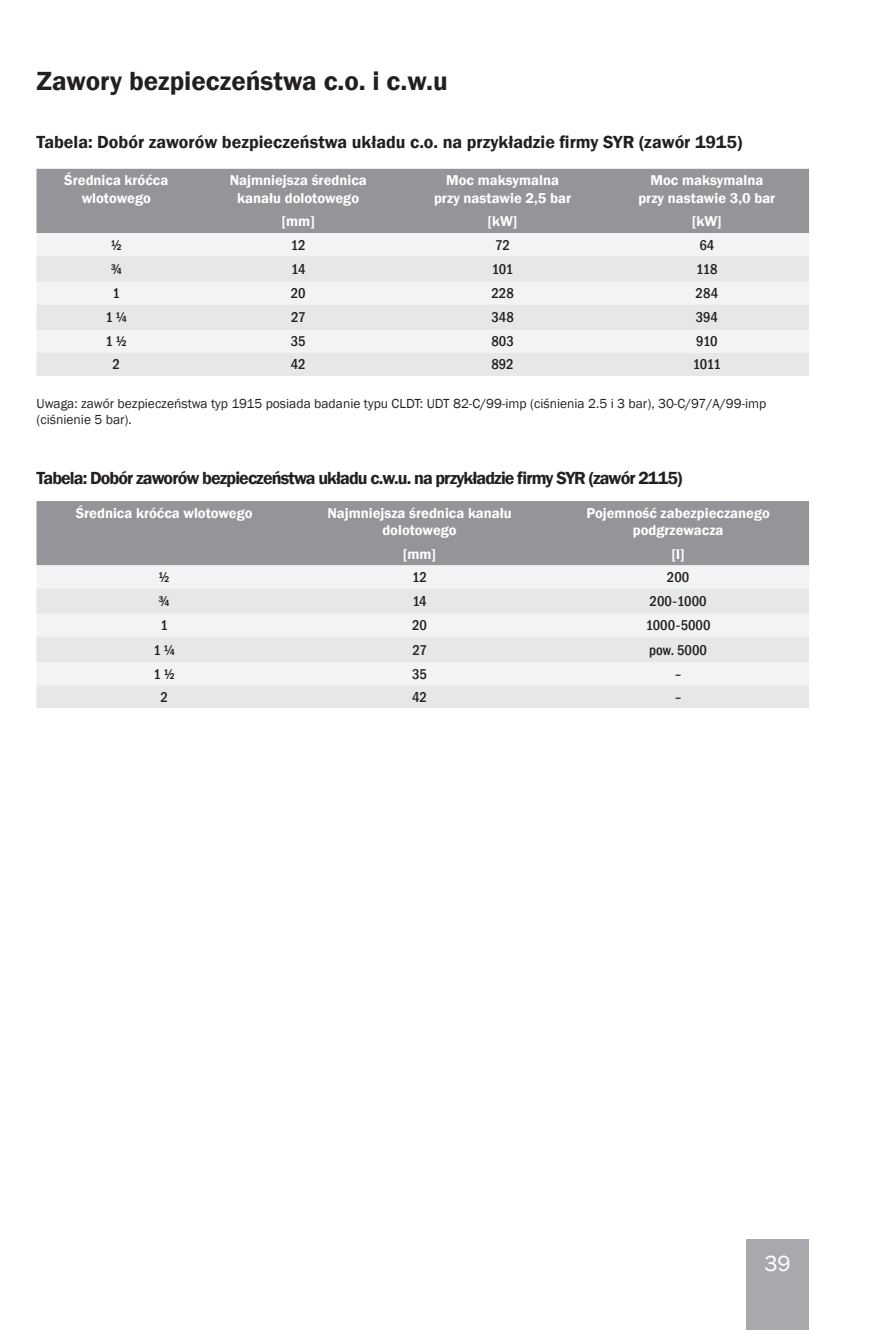
<style>
.page{position:relative;width:887px;height:1330px;background:#fff}
.page>*{position:absolute;margin:0;border:0;box-sizing:border-box;transform-origin:0 0}
.t1{font:600 27px "Franklin Gothic";color:#231f20}
.t2{font:22.5px "Franklin Gothic";color:#fff}
.t3{font:600 18px "Franklin Gothic";letter-spacing:-.04em;color:#231f20}
.t4{font:600 18px "Franklin Gothic";color:#231f20}
.t5{font:600 14.62px/17.6px "Franklin Gothic";color:#fff;text-align:center}
.t6{font:500 condensed 14.62px "Franklin Gothic";color:#231f20}
.t7{font:13.5px/16.2px "Franklin Gothic";color:#231f20}
</style>
<div class="page">
<div style="left:36px;top:169px;width:772px;height:64px;background:#939598"></div>
<div style="left:36px;top:233px;width:772px;height:23px;background:#f2f3f4"></div>
<svg style="left:36px;top:256px;width:772px;height:120px;fill:#e6e7e9"></svg>
<div style="left:36px;top:501px;width:772px;height:64px;background:#939598"></div>
<div style="left:36px;top:565px;width:772px;height:23px;background:#f2f3f4"></div>
<svg style="left:36px;top:588px;width:772px;height:120px;fill:#e6e7e9"></svg>
<div style="left:745px;top:1239px;width:63px;height:91px;background:#a8a9ad"></div>
<h1 class="t1" style="left:36px;top:65px;width:412px">Zawory bezpieczeństwa c.o. i c.w.u</h1>
<p class="t4" style="left:36px;top:131px;width:707px">Tabela: Dobór zaworów bezpieczeństwa układu c.o. na przykładzie firmy SYR (zawór 1915)</p>
<p class="t5" style="left:64px;top:172px;width:106px">Średnica króćca wlotowego</p>
<p class="t5" style="left:230px;top:172px;width:138px">Najmniejsza średnica kanału dolotowego</p>
<p class="t5" style="left:434px;top:172px;width:138px">Moc maksymalna przy nastawie 2,5 bar</p>
<p class="t5" style="left:638px;top:172px;width:138px">Moc maksymalna przy nastawie 3,0 bar</p>
<p class="t5" style="left:282px;top:213px;width:34px">[mm]</p>
<p class="t5" style="left:487px;top:213px;width:31px">[kW]</p>
<p class="t5" style="left:692px;top:213px;width:31px">[kW]</p>
<p class="t6" style="left:111px;top:235px;width:13px">½</p>
<p class="t6" style="left:291px;top:235px;width:16px">12</p>
<p class="t6" style="left:495px;top:235px;width:16px">72</p>
<p class="t6" style="left:699px;top:235px;width:17px">64</p>
<p class="t6" style="left:111px;top:259px;width:13px">¾</p>
<p class="t6" style="left:291px;top:259px;width:16px">14</p>
<p class="t6" style="left:491px;top:259px;width:23px">101</p>
<p class="t6" style="left:695px;top:259px;width:23px">118</p>
<p class="t6" style="left:112px;top:284px;width:9px">1</p>
<p class="t6" style="left:291px;top:284px;width:16px">20</p>
<p class="t6" style="left:491px;top:284px;width:24px">228</p>
<p class="t6" style="left:695px;top:284px;width:24px">284</p>
<p class="t6" style="left:106px;top:308px;width:23px">1 ¼</p>
<p class="t6" style="left:291px;top:308px;width:16px">27</p>
<p class="t6" style="left:491px;top:308px;width:24px">348</p>
<p class="t6" style="left:695px;top:308px;width:24px">394</p>
<p class="t6" style="left:106px;top:332px;width:23px">1 ½</p>
<p class="t6" style="left:291px;top:332px;width:16px">35</p>
<p class="t6" style="left:491px;top:332px;width:24px">803</p>
<p class="t6" style="left:696px;top:332px;width:23px">910</p>
<p class="t6" style="left:112px;top:355px;width:9px">2</p>
<p class="t6" style="left:290px;top:355px;width:16px">42</p>
<p class="t6" style="left:491px;top:355px;width:24px">892</p>
<p class="t6" style="left:692px;top:355px;width:30px">1011</p>
<p class="t7" style="left:36px;top:396px;width:731px">Uwaga: zawór bezpieczeństwa typ 1915 posiada badanie typu CLDT: UDT 82-C/99-imp (ciśnienia 2.5 i 3 bar), 30-C/97/A/99-imp (ciśnienie 5 bar).</p>
<p class="t3" style="left:36px;top:467px;width:647px">Tabela: Dobór zaworów bezpieczeństwa układu c.w.u. na przykładzie firmy SYR (zawór 2115)</p>
<p class="t5" style="left:76px;top:504px;width:178px">Średnica króćca wlotowego</p>
<p class="t5" style="left:327px;top:504px;width:186px">Najmniejsza średnica kanału dolotowego</p>
<p class="t5" style="left:586px;top:504px;width:185px">Pojemność zabezpieczanego podgrzewacza</p>
<p class="t5" style="left:403px;top:545px;width:34px">[mm]</p>
<p class="t5" style="left:671px;top:545px;width:14px">[l]</p>
<p class="t6" style="left:158px;top:567px;width:13px">½</p>
<p class="t6" style="left:412px;top:567px;width:16px">12</p>
<p class="t6" style="left:666px;top:567px;width:24px">200</p>
<p class="t6" style="left:158px;top:592px;width:13px">¾</p>
<p class="t6" style="left:412px;top:592px;width:16px">14</p>
<p class="t6" style="left:649px;top:592px;width:59px">200–1000</p>
<p class="t6" style="left:160px;top:616px;width:9px">1</p>
<p class="t6" style="left:412px;top:616px;width:16px">20</p>
<p class="t6" style="left:645px;top:616px;width:66px">1000–5000</p>
<p class="t6" style="left:153px;top:640px;width:23px">1 ¼</p>
<p class="t6" style="left:412px;top:640px;width:16px">27</p>
<p class="t6" style="left:649px;top:640px;width:59px">pow. 5000</p>
<p class="t6" style="left:153px;top:664px;width:23px">1 ½</p>
<p class="t6" style="left:412px;top:664px;width:16px">35</p>
<p class="t6" style="left:674px;top:664px;width:9px">–</p>
<p class="t6" style="left:160px;top:687px;width:9px">2</p>
<p class="t6" style="left:412px;top:687px;width:16px">42</p>
<p class="t6" style="left:674px;top:687px;width:9px">–</p>
<h2 class="t2" style="left:764px;top:1249px;width:28px">39</h2>
</div>
